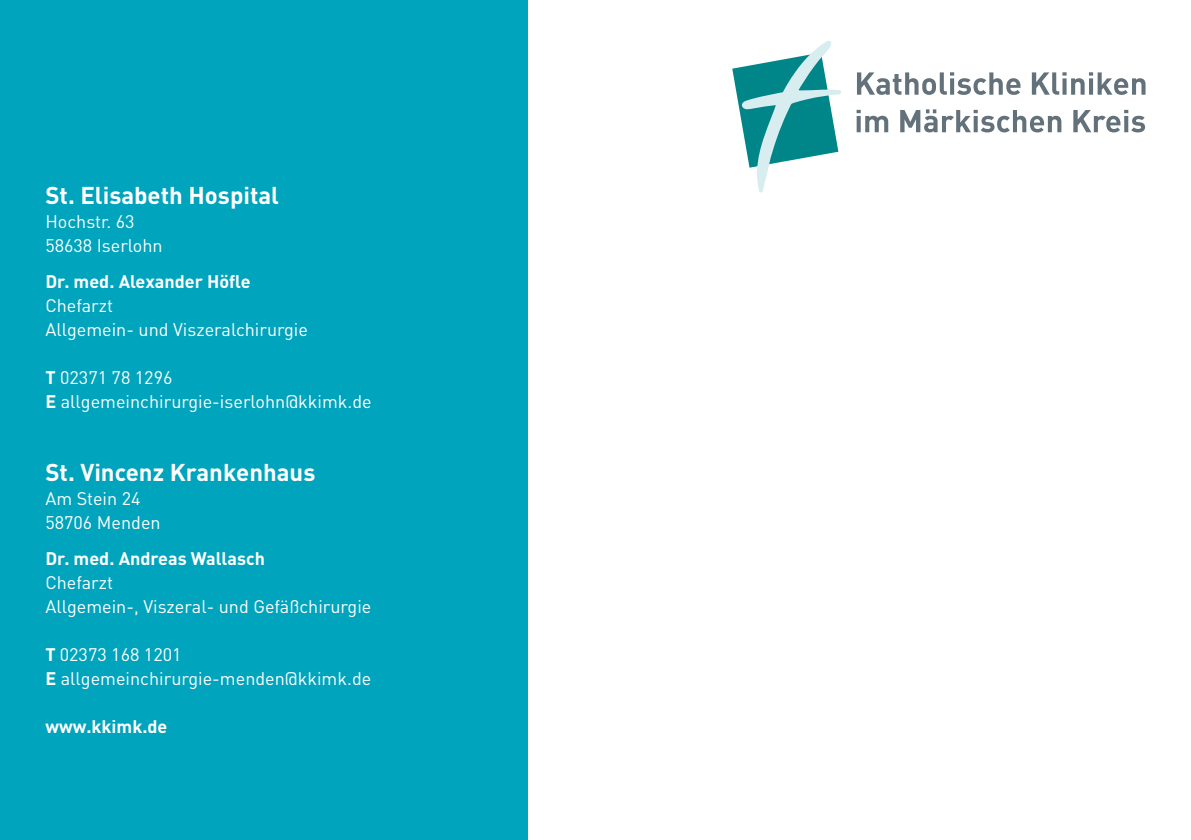
<style>
.page{position:relative;width:1191px;height:840px;background:#fff}
.page>*{position:absolute;margin:0;border:0;box-sizing:border-box;transform-origin:0 0}
.t1{font:700 24px "DIN Pro";color:#fff}
.t2{font:20px/24px "DIN Pro";color:#fff}
.t3{font:700 20px "DIN Pro";color:#fff}
.t4{font:18px/24px "DIN Pro";color:#fff}
.t5{font:700 18px "DIN Pro";color:#fff}
.s1{font-weight:700}
</style>
<div class="page">
<div style="left:0;top:0;width:526px;height:839px;background:#00a4bd"></div>
<svg style="left:732px;top:41px;width:109px;height:152px"></svg>
<svg style="left:857px;top:72px;width:163px;height:23px"></svg>
<svg style="left:1031px;top:72px;width:114px;height:23px"></svg>
<svg style="left:856px;top:110px;width:32px;height:22px"></svg>
<svg style="left:900px;top:109px;width:161px;height:23px"></svg>
<svg style="left:1073px;top:110px;width:72px;height:22px"></svg>
<h1 class="t1" style="left:45px;top:179px;width:235px">St. Elisabeth Hospital</h1>
<p class="t4" style="left:45px;top:209px;width:119px">Hochstr. 63<br>58638 Iserlohn</p>
<p class="t5" style="left:45px;top:269px;width:207px">Dr. med. Alexander Höfle</p>
<p class="t4" style="left:45px;top:293px;width:264px">Chefarzt<br>Allgemein- und Viszeralchirurgie</p>
<p class="t4" style="left:45px;top:365px;width:328px"><span class="s1">T</span> 02371 78 1296<br><span class="s1">E</span> allgemeinchirurgie-iserlohn@kkimk.de</p>
<h1 class="t1" style="left:45px;top:455px;width:271px">St. Vincenz Krankenhaus</h1>
<p class="t4" style="left:45px;top:485px;width:117px">Am Stein 24<br>58706 Menden</p>
<p class="t5" style="left:45px;top:545px;width:221px">Dr. med. Andreas Wallasch</p>
<p class="t4" style="left:45px;top:569px;width:327px">Chefarzt<br>Allgemein-, Viszeral- und Gefäßchirurgie</p>
<p class="t4" style="left:45px;top:641px;width:327px"><span class="s1">T</span> 02373 168 1201<br><span class="s1">E</span> allgemeinchirurgie-menden@kkimk.de</p>
<p class="t5" style="left:45px;top:713px;width:124px">www.kkimk.de</p>
<p class="t2" style="left:45px;top:544px;width:136px">Musterstraße 1</p>
<p class="t2" style="left:45px;top:640px;width:166px">Musterstraße 10<br>12345 Musterstadt</p>
<p class="t3" style="left:45px;top:711px;width:137px">www.kkimk.de</p>
</div>
